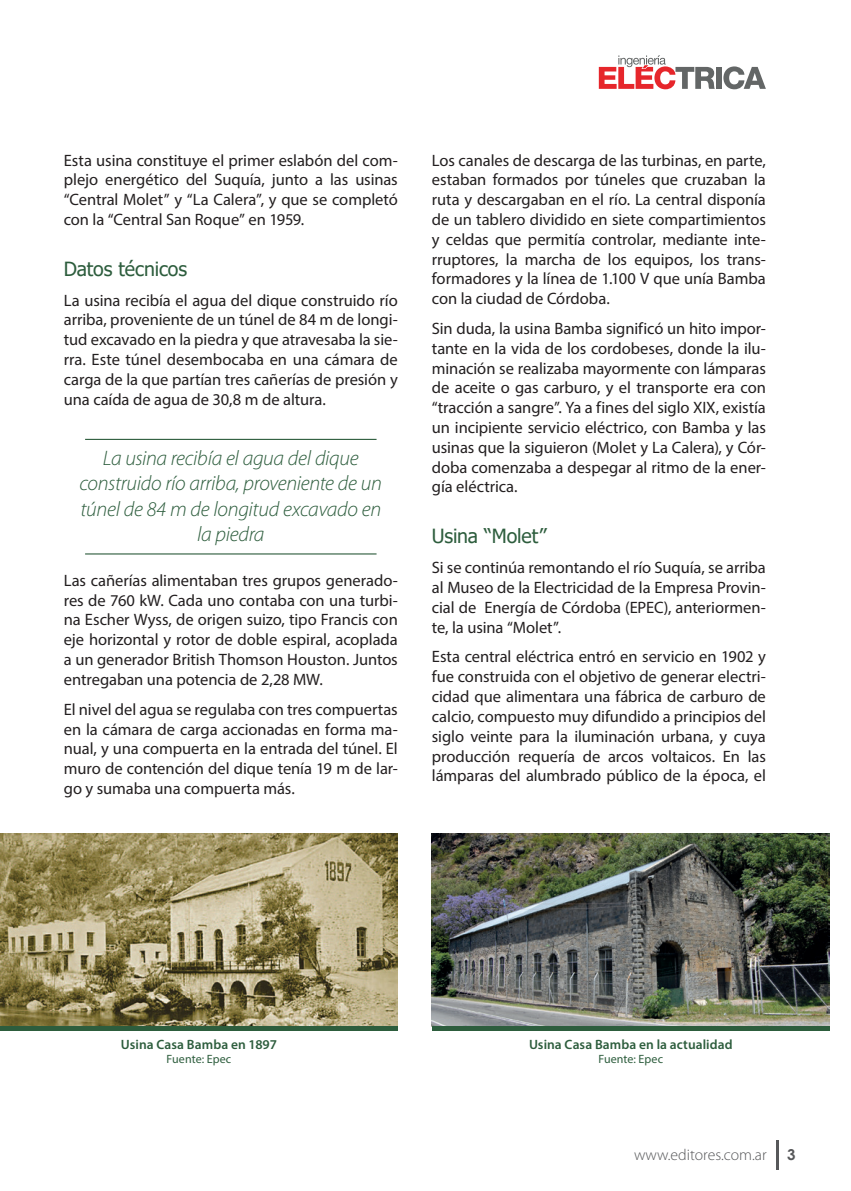
<style>
.page{position:relative;width:851px;height:1191px;background:#fff}
.page>*{position:absolute;margin:0;border:0;box-sizing:border-box;transform-origin:0 0}
.Destacado{font:italic 300 21px/25.2px "Myriad Pro";letter-spacing:-.015em;color:#2d5d3d;text-align:center}
.Subtitulo{font:19.5px "Tahoma";letter-spacing:-.005em;color:#2d5d3d}
.Texto{font:16.5px/19.8px "Myriad Pro";letter-spacing:-.005em;color:#231f20;text-align:justify}
.t1{font:300 15.75px "Myriad Pro";color:#57585a}
.t2{font:700 15px "Century Gothic";color:#57585a}
.Imágenes_título{font:600 13.5px "Myriad Pro";letter-spacing:.005em;color:#2d5d3d}
.Imágenes_fuente{font:12px "Myriad Pro";letter-spacing:.005em;color:#2d5d3d}
</style>
<div class="page">
<hr style="left:776px;top:1140px;width:2px;height:29px;background:#57585a">
<div style="left:715px;top:67px;width:6px;height:22px;background:#636666"></div>
<svg style="left:723px;top:66px;width:42px;height:23px"></svg>
<svg style="left:598px;top:55px;width:116px;height:34px"></svg>
<hr style="left:85px;top:439px;width:291px;height:1px;background:#2d5d3d">
<hr style="left:85px;top:553px;width:291px;height:1px;background:#2d5d3d">
<img style="left:0;top:834px;width:398px;height:192px">
<hr style="left:0;top:1026px;width:398px;height:4px;background:#2d5d3d">
<img style="left:432px;top:834px;width:397px;height:192px">
<hr style="left:432px;top:1026px;width:397px;height:4px;background:#2d5d3d">
<p class="Texto" style="left:64px;top:150px;width:335px">Esta usina constituye el primer eslabón del com&shy;plejo energético del Suquía, junto a las usinas “Central Molet” y “La Calera”, y que se completó con la “Central San Roque” en 1959.</p>
<p class="Subtitulo" style="left:64px;top:256px;width:125px">Datos técnicos</p>
<p class="Texto" style="left:64px;top:290px;width:335px">La usina recibía el agua del dique construido río arriba, proveniente de un túnel de 84 m de longi&shy;tud excavado en la piedra y que atravesaba la sie&shy;rra. Este túnel desembocaba en una cámara de carga de la que partían tres cañerías de presión y una caída de agua de 30,8 m de altura.</p>
<p class="Destacado" style="left:79px;top:445px;width:304px">La usina recibía el agua del dique construido río arriba, proveniente de un túnel de 84 m de longitud excavado en la piedra</p>
<p class="Texto" style="left:64px;top:570px;width:335px">Las cañerías alimentaban tres grupos generado&shy;res de 760 kW. Cada uno contaba con una turbi&shy;na Escher Wyss, de origen suizo, tipo Francis con eje horizontal y rotor de doble espiral, acoplada a un generador British Thomson Houston. Juntos entregaban una potencia de 2,28 MW.</p>
<p class="Texto" style="left:64px;top:699px;width:335px">El nivel del agua se regulaba con tres compuertas en la cámara de carga accionadas en forma ma&shy;nual, y una compuerta en la entrada del túnel. El muro de contención del dique tenía 19 m de lar&shy;go y sumaba una compuerta más.</p>
<p class="Texto" style="left:432px;top:150px;width:335px">Los canales de descarga de las turbinas, en parte, estaban formados por túneles que cruzaban la ruta y descargaban en el río. La central disponía de un tablero dividido en siete compartimientos y celdas que permitía controlar, mediante inte&shy;rruptores, la marcha de los equipos, los trans&shy;formadores y la línea de 1.100 V que unía Bamba con la ciudad de Córdoba.</p>
<p class="Texto" style="left:432px;top:318px;width:335px">Sin duda, la usina Bamba significó un hito impor&shy;tante en la vida de los cordobeses, donde la ilu&shy;minación se realizaba mayormente con lámparas de aceite o gas carburo, y el transporte era con “tracción a sangre”. Ya a fines del siglo XIX, existía un incipiente servicio eléctrico, con Bamba y las usinas que la siguieron (Molet y La Calera), y Cór&shy;doba comenzaba a despegar al ritmo de la ener&shy;gía eléctrica.</p>
<p class="Subtitulo" style="left:432px;top:523px;width:116px">Usina “Molet”</p>
<p class="Texto" style="left:432px;top:557px;width:335px">Si se continúa remontando el río Suquía, se arriba al Museo de la Electricidad de la Empresa Provin&shy;cial de Energía de Córdoba (EPEC), anteriormen&shy;te, la usina “Molet”.</p>
<p class="Texto" style="left:432px;top:647px;width:335px">Esta central eléctrica entró en servicio en 1902 y fue construida con el objetivo de generar electri&shy;cidad que alimentara una fábrica de carburo de calcio, compuesto muy difundido a principios del siglo veinte para la iluminación urbana, y cuya producción requería de arcos voltaicos. En las lámparas del alumbrado público de la época, el</p>
<p class="Imágenes_título" style="left:121px;top:1035px;width:157px">Usina Casa Bamba en 1897</p>
<p class="Imágenes_fuente" style="left:166px;top:1052px;width:66px">Fuente: Epec</p>
<p class="Imágenes_título" style="left:529px;top:1035px;width:205px">Usina Casa Bamba en la actualidad</p>
<p class="Imágenes_fuente" style="left:598px;top:1052px;width:66px">Fuente: Epec</p>
<p class="t1" style="left:634px;top:1146px;width:134px">www.editores.com.ar</p>
<p class="t2" style="left:787px;top:1143px;width:10px">3</p>
</div>
